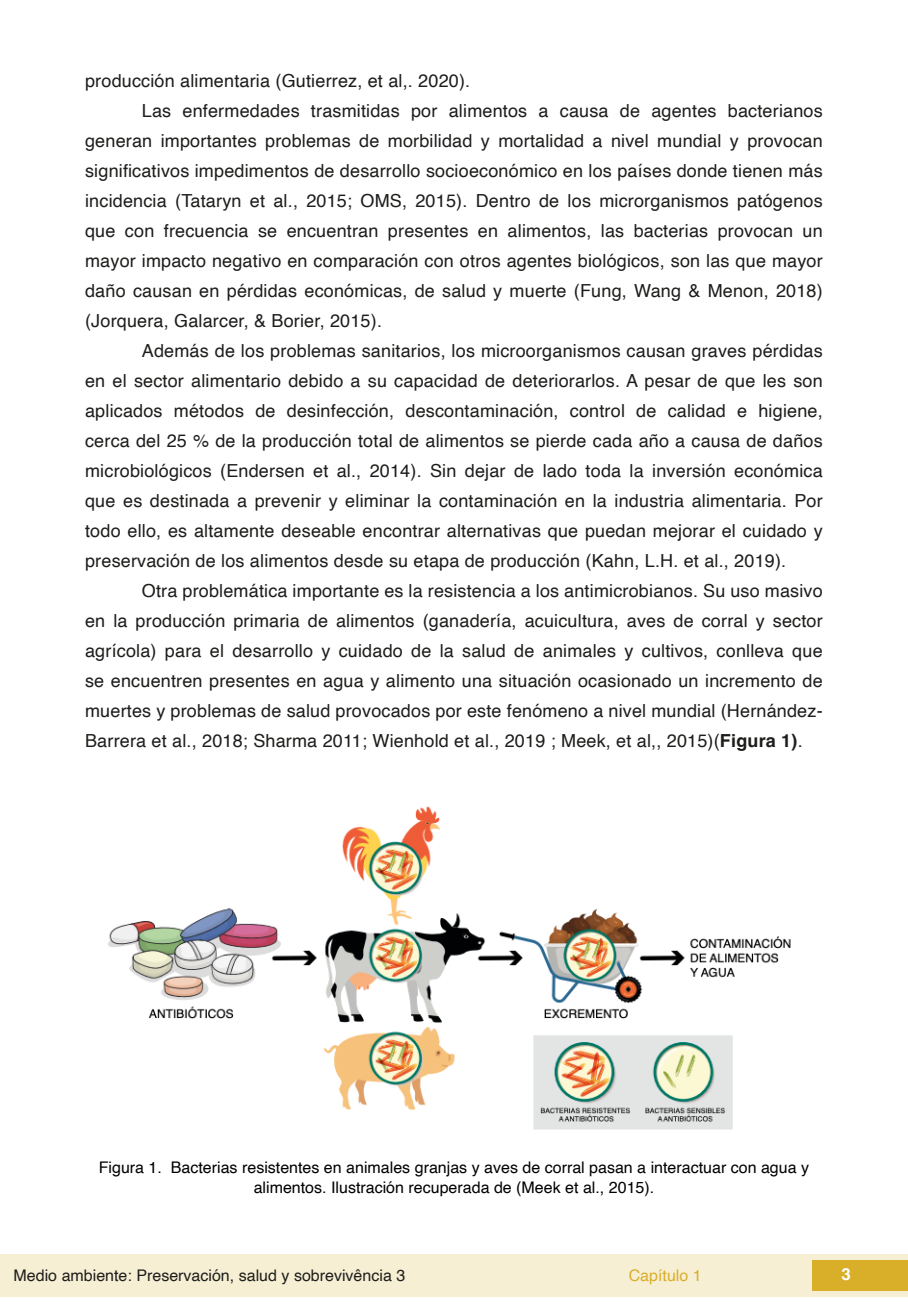
<style>
.page{position:relative;width:908px;height:1304px;background:#fff}
.page>*{position:absolute;margin:0;border:0;box-sizing:border-box;transform-origin:0 0}
.t1{font:18px "Helvetica";letter-spacing:.01em;color:#1d1d1b}
.t2{font:700 16.8px "Helvetica";color:#fff}
.t3{font:16px/19.2px "Helvetica";color:#000;text-align:center}
.t4{font:16px "Helvetica";color:#1d1d1b}
.t5{font:16px "Helvetica";color:#d9ae29}
.s1{font-weight:700}
</style>
<div class="page">
<div style="left:0;top:1254px;width:906px;height:43px;background:#f7efd4"></div>
<div style="left:812px;top:1261px;width:95px;height:30px;background:#d9ae29"></div>
<img style="left:108px;top:806px;width:683px;height:324px">
<p class="t1" style="left:85px;top:67px;width:386px">producción alimentaria (Gutierrez, et al,. 2020).</p>
<p class="t1" style="left:142px;top:97px;width:682px">Las enfermedades trasmitidas por alimentos a causa de agentes bacterianos</p>
<p class="t1" style="left:85px;top:127px;width:738px">generan importantes problemas de morbilidad y mortalidad a nivel mundial y provocan</p>
<p class="t1" style="left:85px;top:157px;width:738px">significativos impedimentos de desarrollo socioeconómico en los países donde tienen más</p>
<p class="t1" style="left:85px;top:187px;width:738px">incidencia (Tataryn et al., 2015; OMS, 2015). Dentro de los microrganismos patógenos</p>
<p class="t1" style="left:85px;top:217px;width:738px">que con frecuencia se encuentran presentes en alimentos, las bacterias provocan un</p>
<p class="t1" style="left:85px;top:247px;width:738px">mayor impacto negativo en comparación con otros agentes biológicos, son las que mayor</p>
<p class="t1" style="left:85px;top:277px;width:738px">daño causan en pérdidas económicas, de salud y muerte (Fung, Wang &amp; Menon, 2018)</p>
<p class="t1" style="left:85px;top:307px;width:298px">(Jorquera, Galarcer, &amp; Borier, 2015).</p>
<p class="t1" style="left:142px;top:337px;width:682px">Además de los problemas sanitarios, los microorganismos causan graves pérdidas</p>
<p class="t1" style="left:85px;top:367px;width:738px">en el sector alimentario debido a su capacidad de deteriorarlos. A pesar de que les son</p>
<p class="t1" style="left:85px;top:397px;width:738px">aplicados métodos de desinfección, descontaminación, control de calidad e higiene,</p>
<p class="t1" style="left:85px;top:427px;width:738px">cerca del 25 % de la producción total de alimentos se pierde cada año a causa de daños</p>
<p class="t1" style="left:85px;top:457px;width:738px">microbiológicos (Endersen et al., 2014). Sin dejar de lado toda la inversión económica</p>
<p class="t1" style="left:85px;top:487px;width:738px">que es destinada a prevenir y eliminar la contaminación en la industria alimentaria. Por</p>
<p class="t1" style="left:85px;top:517px;width:738px">todo ello, es altamente deseable encontrar alternativas que puedan mejorar el cuidado y</p>
<p class="t1" style="left:85px;top:547px;width:702px">preservación de los alimentos desde su etapa de producción (Kahn, L.H. et al., 2019).</p>
<p class="t1" style="left:142px;top:577px;width:682px">Otra problemática importante es la resistencia a los antimicrobianos. Su uso masivo</p>
<p class="t1" style="left:85px;top:607px;width:738px">en la producción primaria de alimentos (ganadería, acuicultura, aves de corral y sector</p>
<p class="t1" style="left:85px;top:637px;width:738px">agrícola) para el desarrollo y cuidado de la salud de animales y cultivos, conlleva que</p>
<p class="t1" style="left:85px;top:667px;width:738px">se encuentren presentes en agua y alimento una situación ocasionado un incremento de</p>
<p class="t1" style="left:85px;top:697px;width:738px">muertes y problemas de salud provocados por este fenómeno a nivel mundial (Hernández-</p>
<p class="t1" style="left:85px;top:727px;width:718px">Barrera et al., 2018; Sharma 2011; Wienhold et al., 2019 ; Meek, et al,, 2015)(<span class="s1">Figura 1)</span>.</p>
<p class="t3" style="left:99px;top:1159px;width:711px">Figura 1. Bacterias resistentes en animales granjas y aves de corral pasan a interactuar con agua y alimentos. Ilustración recuperada de (Meek et al., 2015).</p>
<p class="t4" style="left:14px;top:1263px;width:393px">Medio ambiente: Preservación, salud y sobrevivência 3</p>
<p class="t5" style="left:628px;top:1263px;width:74px">Capítulo 1</p>
<p class="t2" style="left:841px;top:1264px;width:11px">3</p>
</div>
